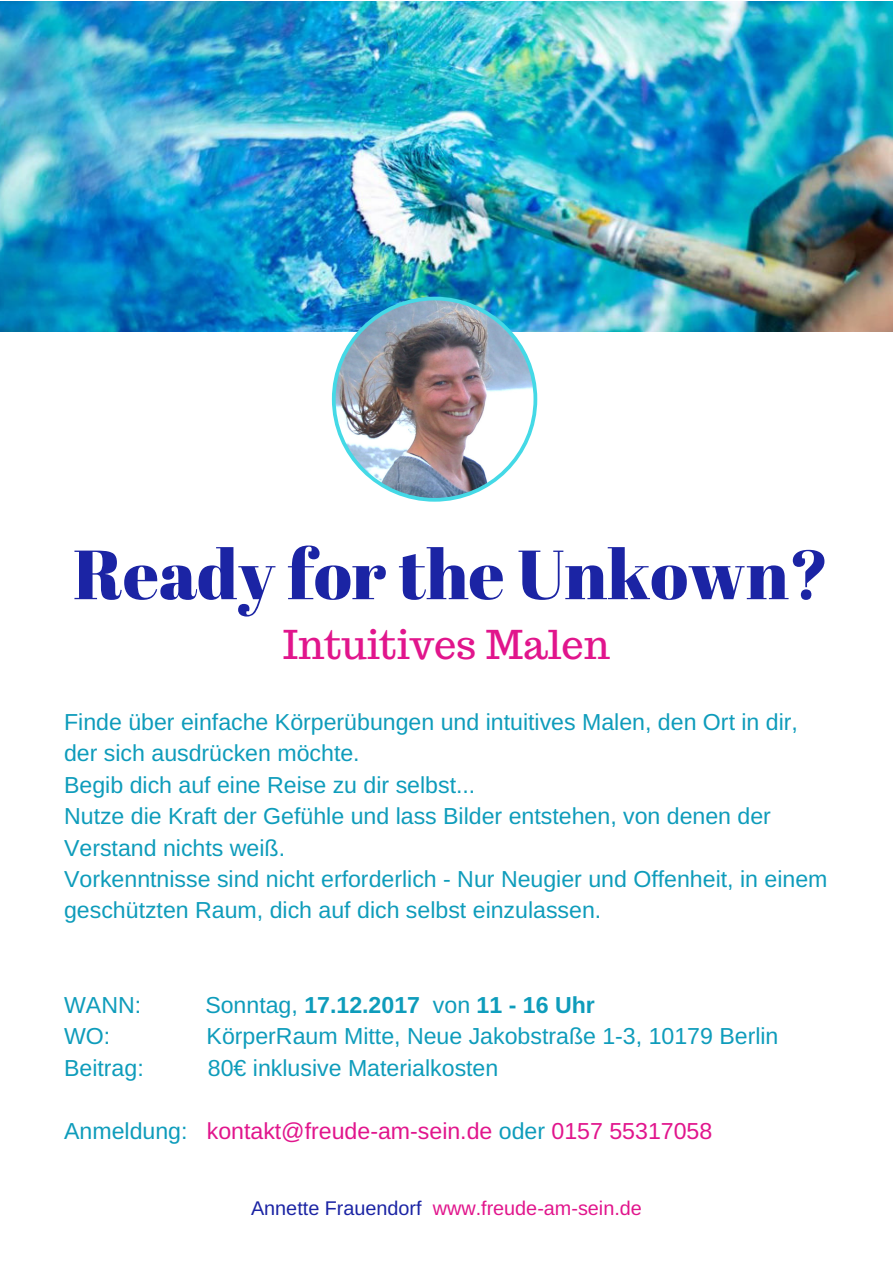
<style>
.page{position:relative;width:893px;height:1263px;background:#fff}
.page>*{position:absolute;margin:0;border:0;box-sizing:border-box;transform-origin:0 0}
.t1{font:69.45px "Abril Fatface";color:#1b24a4}
.t2{font:39.6px "Trocchi";color:#e1158c}
.t3{font:23.1px/31.5px "Arimo";color:#0e9cbb}
.t4{font:23.1px "Arimo";color:#e1158c}
.t5{font:700 23.1px "Arimo";color:#0e9cbb}
.t6{font:19.8px "Arimo";color:#e1158c}
.s1{font-weight:400}
.s2{color:#0e9cbb}
.s3{color:#1b24a4}
</style>
<div class="page">
<img style="left:0;top:1px;width:892px;height:331px">
<img style="left:332px;top:297px;width:205px;height:205px">
<h1 class="t1" style="left:73px;top:526px;width:757px">Ready for the Unkown?</h1>
<h2 class="t2" style="left:283px;top:618px;width:328px">Intuitives Malen</h2>
<p class="t3" style="left:64px;top:706px;width:764px">Finde über einfache Körperübungen und intuitives Malen, den Ort in dir, der sich ausdrücken möchte.<br>Begib dich auf eine Reise zu dir selbst...<br>Nutze die Kraft der Gefühle und lass Bilder entstehen, von denen der Verstand nichts weiß.<br>Vorkenntnisse sind nicht erforderlich - Nur Neugier und Offenheit, in einem geschützten Raum, dich auf dich selbst einzulassen.</p>
<p class="t3" style="left:64px;top:989px;width:79px">WANN:</p>
<p class="t5" style="left:205px;top:992px;width:391px"><span class="s1">Sonntag,</span> 17.12.2017 <span class="s1">von</span> 11 - 16 Uhr</p>
<p class="t3" style="left:64px;top:1020px;width:48px">WO:</p>
<p class="t3" style="left:206px;top:1020px;width:573px">KörperRaum Mitte, Neue Jakobstraße 1-3, 10179 Berlin</p>
<p class="t3" style="left:64px;top:1052px;width:81px">Beitrag:</p>
<p class="t3" style="left:208px;top:1052px;width:292px">80€ inklusive Materialkosten</p>
<p class="t4" style="left:64px;top:1118px;width:649px"><span class="s2">Anmeldung:</span> kontakt@freude-am-sein.de <span class="s2">oder</span> 0157 55317058</p>
<p class="t6" style="left:251px;top:1197px;width:392px"><span class="s3">Annette Frauendorf</span> www.freude-am-sein.de</p>
</div>
